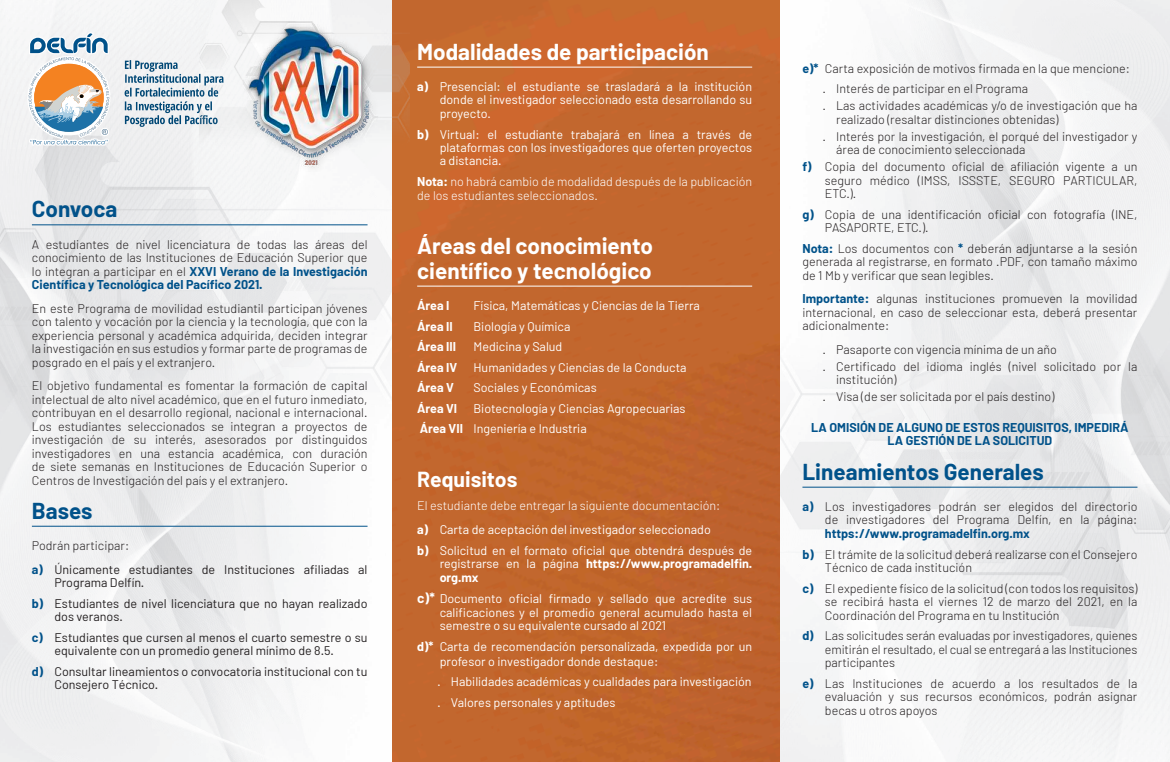
<style>
.page{position:relative;width:1170px;height:762px;background:#fff}
.page>*{position:absolute;margin:0;border:0;box-sizing:border-box;transform-origin:0 0}
.t1{font:700 22.5px/24.2px "Barlow";color:#fff}
.t2{font:700 22.5px "Barlow";color:#01528a}
.t3{font:700 21.25px "Barlow";color:#fff}
.t4{font:300 12.5px/13.5px "Barlow";color:#231f20}
.t5{font:12.5px/13.5px "Barlow";color:#fff;text-align:justify}
.t6{font:12.5px/20.6px "Barlow";color:#231f20}
.t7{font:300 12.5px/13.5px "Barlow";color:#fff}
.t8{font:700 12.5px/13.5px "Barlow";color:#01528a;text-align:center}
.t9{font:700 12.5px "Barlow";color:#fff}
.s1{font-weight:700;color:#01528a}
.s2{font-weight:300}
.s3{font-weight:700}
.s4{font-weight:400}
.s5{font-weight:700;font-size:13.75px}
</style>
<div class="page">
<img style="left:0;top:0;width:1169px;height:762px">
<svg style="left:125px;top:60px;width:75px;height:67px"></svg>
<svg style="left:27px;top:32px;width:83px;height:114px"></svg>
<hr style="left:32px;top:224px;width:335px;height:1px;background:#01528a">
<hr style="left:32px;top:526px;width:335px;height:1px;background:#01528a">
<hr style="left:417px;top:67px;width:335px;height:1px;background:#fff">
<hr style="left:417px;top:286px;width:335px;height:1px;background:#fff">
<hr style="left:802px;top:487px;width:335px;height:1px;background:#01528a">
<img style="left:200px;top:0;width:209px;height:192px">
<h1 class="t2" style="left:32px;top:195px;width:87px">Convoca</h1>
<p class="t4" style="left:32px;top:237px;width:337px;text-align:justify">A estudiantes de nivel licenciatura de todas las áreas del conocimiento de las Instituciones de Educación Superior que lo integran a participar en el <span class="s1">XXVI Verano de la Investigación Científica y Tecnológica del Pacífico 2021.</span></p>
<p class="t4" style="left:32px;top:301px;width:337px;text-align:justify">En este Programa de movilidad estudiantil participan jóvenes con talento y vocación por la ciencia y la tecnología, que con la experiencia personal y académica adquirida, deciden integrar la investigación en sus estudios y formar parte de programas de posgrado en el país y el extranjero.</p>
<p class="t4" style="left:32px;top:378px;width:337px;text-align:justify">El objetivo fundamental es fomentar la formación de capital intelectual de alto nivel académico, que en el futuro inmediato, contribuyan en el desarrollo regional, nacional e internacional.<br>Los estudiantes seleccionados se integran a proyectos de investigación de su interés, asesorados por distinguidos investigadores en una estancia académica, con duración de siete semanas en Instituciones de Educación Superior o Centros de Investigación del país y el extranjero.</p>
<h1 class="t2" style="left:32px;top:497px;width:62px">Bases</h1>
<p class="t6" style="left:32px;top:533px;width:337px;line-height:23.5px"><span class="s2">Podrán participar:<br></span><span class="s1">a)</span> Únicamente estudiantes de Instituciones afiliadas al</p>
<p class="t6" style="left:32px;top:572px;width:337px;text-indent:22px">Programa Delfín.<br><span class="s1">b)</span> Estudiantes de nivel licenciatura que no hayan realizado</p>
<p class="t6" style="left:32px;top:606px;width:337px;text-indent:22px">dos veranos.<br><span class="s1">c)</span> Estudiantes que cursen al menos el cuarto semestre o su</p>
<p class="t6" style="left:32px;top:640px;width:337px;text-indent:22px">equivalente con un promedio general mínimo de 8.5.<br><span class="s1">d)</span> Consultar lineamientos o convocatoria institucional con tu</p>
<p class="t6" style="left:54px;top:674px;width:105px">Consejero Técnico.</p>
<h1 class="t1" style="left:417px;top:39px;width:293px">Modalidades de participación</h1>
<p class="t5" style="left:439px;top:79px;width:314px;text-indent:-22px"><span class="s3">a)</span> Presencial: el estudiante se trasladará a la institución donde el investigador seleccionado esta desarrollando su proyecto.</p>
<p class="t5" style="left:439px;top:127px;width:314px;text-indent:-22px"><span class="s3">b)</span> Virtual: el estudiante trabajará en línea a través de plataformas con los investigadores que oferten proyectos a distancia.</p>
<p class="t7" style="left:417px;top:174px;width:336px"><span class="s3">Nota:</span> no habrá cambio de modalidad después de la publicación de los estudiantes seleccionados.</p>
<h1 class="t1" style="left:417px;top:234px;width:237px">Áreas del conocimiento científico y tecnológico</h1>
<p class="t9" style="left:417px;top:298px;width:34px">Área I</p>
<p class="t5" style="left:473px;top:298px;width:228px">Física, Matemáticas y Ciencias de la Tierra</p>
<p class="t9" style="left:417px;top:318px;width:37px">Área II</p>
<p class="t5" style="left:473px;top:319px;width:99px">Biología y Química</p>
<p class="t9" style="left:417px;top:339px;width:40px">Área III</p>
<p class="t5" style="left:473px;top:339px;width:90px">Medicina y Salud</p>
<p class="t9" style="left:417px;top:359px;width:42px">Área IV</p>
<p class="t5" style="left:473px;top:360px;width:215px">Humanidades y Ciencias de la Conducta</p>
<p class="t9" style="left:417px;top:380px;width:38px">Área V</p>
<p class="t5" style="left:473px;top:381px;width:125px">Sociales y Económicas</p>
<p class="t9" style="left:417px;top:400px;width:42px">Área VI</p>
<p class="t5" style="left:419px;top:398px;width:267px;line-height:20.6px;text-indent:54px">Biotecnología y Ciencias Agropecuarias<br><span class="s3">Área VII</span> Ingeniería e Industria</p>
<h2 class="t3" style="left:417px;top:466px;width:102px">Requisitos</h2>
<p class="t7" style="left:417px;top:494px;width:304px;line-height:23.5px">El estudiante debe entregar la siguiente documentación: <span class="s3">a)</span> <span class="s4">Carta de aceptación del investigador seleccionado</span></p>
<p class="t5" style="left:439px;top:543px;width:314px;text-indent:-22px"><span class="s3">b)</span> Solicitud en el formato oficial que obtendrá después de registrarse en la página <span class="s3">https://www.programadelfin. org.mx</span></p>
<p class="t5" style="left:439px;top:592px;width:314px;text-indent:-22px"><span class="s5">c)*</span> Documento oficial firmado y sellado que acredite sus calificaciones y el promedio general acumulado hasta el semestre o su equivalente cursado al 2021</p>
<p class="t5" style="left:439px;top:639px;width:314px;line-height:14.9px;text-indent:-22px"><span class="s3">d)*</span> Carta de recomendación personalizada, expedida por un profesor o investigador donde destaque:</p>
<p class="t5" style="left:438px;top:671px;width:315px;line-height:20.6px">· Habilidades académicas y cualidades para investigación · Valores personales y aptitudes</p>
<p class="t4" style="left:823px;top:57px;width:308px;line-height:20.6px;text-indent:-21px"><span class="s1">e)*</span> Carta exposición de motivos firmada en la que mencione: · Interés de participar en el Programa</p>
<p class="t4" style="left:836px;top:99px;width:303px;text-indent:-12px">· Las actividades académicas y/o de investigación que ha realizado (resaltar distinciones obtenidas)</p>
<p class="t4" style="left:836px;top:129px;width:303px;text-indent:-12px">· Interés por la investigación, el porqué del investigador y área de conocimiento seleccionada</p>
<p class="t4" style="left:824px;top:160px;width:314px;text-align:justify;text-indent:-22px"><span class="s1">f)</span> Copia del documento oficial de afiliación vigente a un seguro médico (IMSS, ISSSTE, SEGURO PARTICULAR, ETC.).</p>
<p class="t4" style="left:824px;top:207px;width:314px;text-indent:-22px"><span class="s1">g)</span> Copia de una identificación oficial con fotografía (INE,<br>PASAPORTE, ETC.).</p>
<p class="t4" style="left:802px;top:241px;width:336px;text-align:justify"><span class="s1">Nota:</span> Los documentos con <span class="s1">*</span> deberán adjuntarse a la sesión generada al registrarse, en formato .PDF, con tamaño máximo de 1 Mb y verificar que sean legibles.</p>
<p class="t4" style="left:802px;top:292px;width:336px;text-align:justify"><span class="s1">Importante:</span> algunas instituciones promueven la movilidad internacional, en caso de seleccionar esta, deberá presentar adicionalmente:</p>
<p class="t4" style="left:823px;top:340px;width:315px;line-height:17px">· Pasaporte con vigencia mínima de un año<br>· Certificado del idioma inglés (nivel solicitado por la</p>
<p class="t4" style="left:823px;top:371px;width:232px;line-height:17px;text-indent:12px">institución)<br>· Visa (de ser solicitada por el país destino)</p>
<p class="t8" style="left:811px;top:421px;width:319px">LA OMISIÓN DE ALGUNO DE ESTOS REQUISITOS, IMPEDIRÁ<br>LA GESTIÓN DE LA SOLICITUD</p>
<h1 class="t2" style="left:802px;top:458px;width:243px">Lineamientos Generales</h1>
<p class="t4" style="left:802px;top:499px;width:336px;text-align:right"><span class="s1">a)</span> Los investigadores podrán ser elegidos del directorio de investigadores del Programa Delfín, en la página:</p>
<p class="t4" style="left:802px;top:523px;width:336px;line-height:20.6px;text-indent:22px"><span class="s1">https://www.programadelfin.org.mx<br>b)</span> El trámite de la solicitud deberá realizarse con el Consejero</p>
<p class="t4" style="left:802px;top:557px;width:336px;line-height:20.6px;text-indent:22px">Técnico de cada institución<br><span class="s1">c)</span> El expediente físico de la solicitud (con todos los requisitos)</p>
<p class="t4" style="left:824px;top:594px;width:314px">se recibirá hasta el viernes 12 de marzo del 2021, en la<br>Coordinación del Programa en tu Institución</p>
<p class="t4" style="left:824px;top:628px;width:314px;text-align:justify;text-indent:-22px"><span class="s1">d)</span> Las solicitudes serán evaluadas por investigadores, quienes emitirán el resultado, el cual se entregará a las Instituciones participantes</p>
<p class="t4" style="left:824px;top:676px;width:314px;text-align:justify;text-indent:-22px"><span class="s1">e)</span> Las Instituciones de acuerdo a los resultados de la evaluación y sus recursos económicos, podrán asignar becas u otros apoyos</p>
</div>
